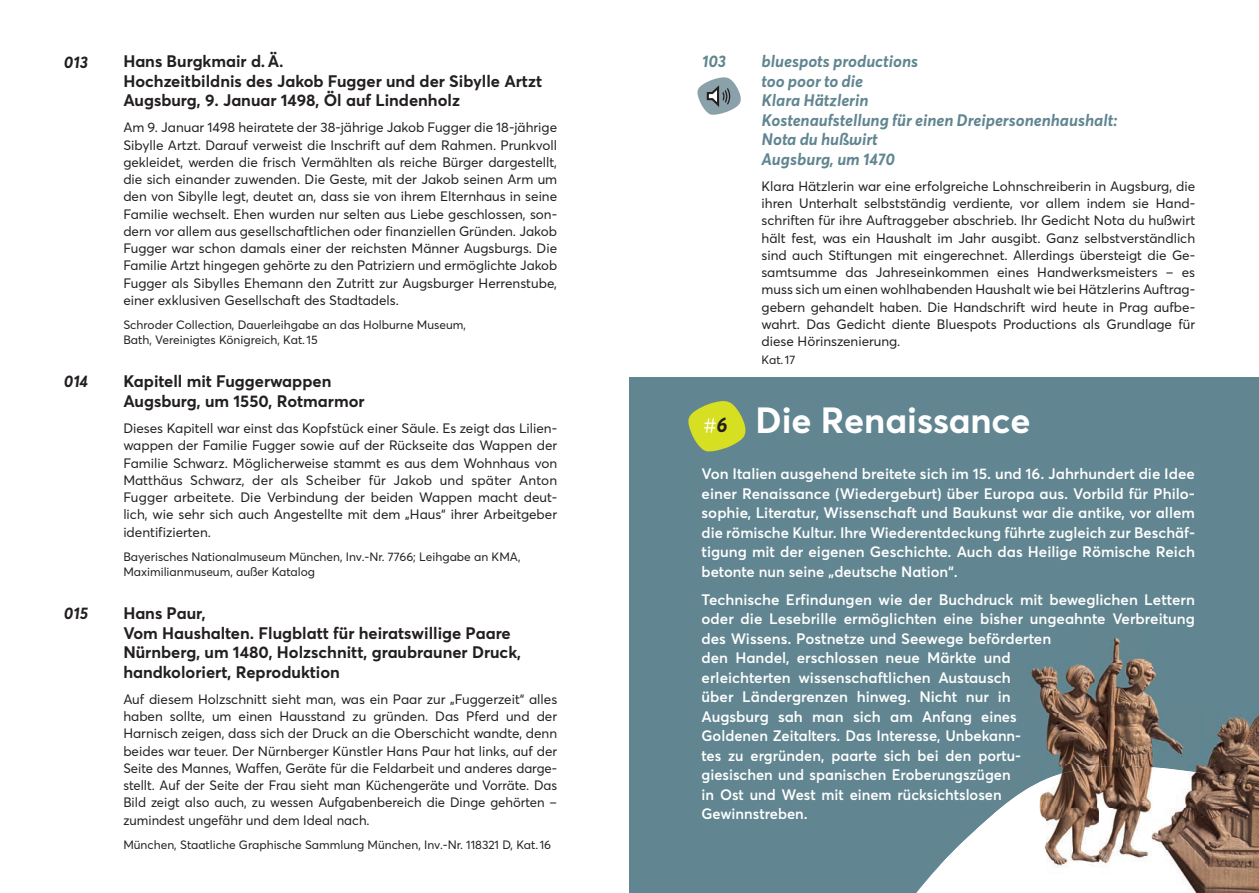
<style>
.page{position:relative;width:1259px;height:893px;background:#fff}
.page>*{position:absolute;margin:0;border:0;box-sizing:border-box;transform-origin:0 0}
.t1{font:700 36px "Averta PE";color:#fff}
.t2{font:20.7px "Averta Demo PE Cutted Demo";color:#fff}
.t3{font:700 16.5px/19.5px "Averta PE";color:#231f20}
.t4{font:italic 700 16.5px/19.5px "Averta PE";color:#618691}
.t5{font:italic 700 16.5px "Averta PE";letter-spacing:-.005em;color:#231f20}
.t6{font:600 15px/19.5px "Averta PE";color:#fff;text-align:justify}
.t7{font:13.5px/17.2px "Averta Demo PE Cutted Demo";color:#231f20;text-align:justify}
.t8{font:12px/15px "Averta Demo PE Cutted Demo";color:#231f20}
.s1{font-family:"Averta PE";font-weight:700;font-style:italic;color:#231f20}
</style>
<div class="page">
<div style="left:629px;top:378px;width:630px;height:515px;background:#618691"></div>
<svg style="left:916px;top:865px;width:24px;height:28px"></svg>
<img style="left:1031px;top:637px;width:228px;height:127px">
<img style="left:1058px;top:764px;width:41px;height:2px">
<img style="left:1099px;top:764px;width:53px;height:2px">
<img style="left:1152px;top:764px;width:54px;height:2px">
<img style="left:1206px;top:764px;width:53px;height:10px">
<img style="left:1000px;top:779px;width:46px;height:29px">
<img style="left:1046px;top:766px;width:160px;height:42px">
<img style="left:1206px;top:774px;width:53px;height:34px">
<img style="left:953px;top:814px;width:40px;height:37px">
<img style="left:993px;top:808px;width:266px;height:43px">
<img style="left:940px;top:851px;width:319px;height:42px">
<svg style="left:688px;top:401px;width:58px;height:51px"></svg>
<svg style="left:697px;top:77px;width:44px;height:38px"></svg>
<p class="t5" style="left:64px;top:50px;width:26px">013</p>
<p class="t5" style="left:64px;top:370px;width:26px">014</p>
<p class="t5" style="left:64px;top:602px;width:26px">015</p>
<p class="t3" style="left:123px;top:51px;width:420px">Hans Burgkmair d. Ä.<br>Hochzeitbildnis des Jakob Fugger und der Sibylle Artzt<br>Augsburg, 9. Januar 1498, Öl auf Lindenholz</p>
<p class="t7" style="left:123px;top:119px;width:435px">Am 9. Januar 1498 heiratete der 38-jährige Jakob Fugger die 18-jährige Sibylle Artzt. Darauf verweist die Inschrift auf dem Rahmen. Prunkvoll gekleidet, werden die frisch Vermählten als reiche Bürger dargestellt, die sich einander zuwenden. Die Geste, mit der Jakob seinen Arm um den von Sibylle legt, deutet an, dass sie von ihrem Elternhaus in seine Familie wechselt. Ehen wurden nur selten aus Liebe geschlossen, son&shy;dern vor allem aus gesellschaftlichen oder finanziellen Gründen. Jakob Fugger war schon damals einer der reichsten Männer Augsburgs. Die Familie Artzt hingegen gehörte zu den Patriziern und ermöglichte Jakob Fugger als Sibylles Ehemann den Zutritt zur Augsburger Herrenstube, einer exklusiven Gesellschaft des Stadtadels.</p>
<p class="t8" style="left:123px;top:317px;width:344px">Schroder Collection, Dauerleihgabe an das Holburne Museum,<br>Bath, Vereinigtes Königreich, Kat. 15</p>
<p class="t3" style="left:123px;top:371px;width:243px">Kapitell mit Fuggerwappen<br>Augsburg, um 1550, Rotmarmor</p>
<p class="t7" style="left:123px;top:420px;width:435px">Dieses Kapitell war einst das Kopfstück einer Säule. Es zeigt das Lilien&shy;wappen der Familie Fugger sowie auf der Rückseite das Wappen der Familie Schwarz. Möglicherweise stammt es aus dem Wohnhaus von Matthäus Schwarz, der als Scheiber für Jakob und später Anton Fugger arbeitete. Die Verbindung der beiden Wappen macht deut - lich, wie sehr sich auch Angestellte mit dem „Haus“ ihrer Arbeitgeber identifizierten.</p>
<p class="t8" style="left:123px;top:549px;width:399px">Bayerisches Nationalmuseum München, Inv.-Nr. 7766; Leihgabe an KMA,<br>Maximilianmuseum, außer Katalog</p>
<p class="t3" style="left:123px;top:603px;width:399px">Hans Paur,<br>Vom Haushalten. Flugblatt für heiratswillige Paare Nürnberg, um 1480, Holzschnitt, graubrauner Druck, handkoloriert, Reproduktion</p>
<p class="t7" style="left:123px;top:691px;width:435px">Auf diesem Holzschnitt sieht man, was ein Paar zur „Fuggerzeit“ alles haben sollte, um einen Hausstand zu gründen. Das Pferd und der Harnisch zeigen, dass sich der Druck an die Oberschicht wandte, denn beides war teuer. Der Nürnberger Künstler Hans Paur hat links, auf der Seite des Mannes, Waffen, Geräte für die Feldarbeit und anderes darge&shy;stellt. Auf der Seite der Frau sieht man Küchengeräte und Vorräte. Das Bild zeigt also auch, zu wessen Aufgabenbereich die Dinge gehörten – zumindest ungefähr und dem Ideal nach.</p>
<p class="t8" style="left:123px;top:837px;width:429px">München, Staatliche Graphische Sammlung München, Inv.-Nr. 118321 D, Kat. 16</p>
<p class="t4" style="left:702px;top:52px;width:26px">103</p>
<p class="t4" style="left:761px;top:52px;width:358px">bluespots productions<br>too poor to die<br>Klara Hätzlerin<br>Kostenaufstellung für einen Dreipersonenhaushalt:<br>Nota du hußwirt<br>Augsburg, um 1470</p>
<p class="t7" style="left:761px;top:178px;width:435px">Klara Hätzlerin war eine erfolgreiche Lohnschreiberin in Augsburg, die ihren Unterhalt selbstständig verdiente, vor allem indem sie Hand&shy;schriften für ihre Auftraggeber abschrieb. Ihr Gedicht Nota du hußwirt hält fest, was ein Haushalt im Jahr ausgibt. Ganz selbstverständlich sind auch Stiftungen mit eingerechnet. Allerdings übersteigt die Ge&shy;samtsumme das Jahreseinkommen eines Handwerksmeisters – es muss sich um einen wohlhabenden Haushalt wie bei Hätzlerins Auftrag&shy;gebern gehandelt haben. Die Handschrift wird heute in Prag aufbe&shy;wahrt. Das Gedicht diente Bluespots Productions als Grundlage für diese Hörinszenierung.</p>
<p class="t8" style="left:761px;top:353px;width:35px">Kat. 17</p>
<h1 class="t1" style="left:755px;top:394px;width:277px">Die Renaissance</h1>
<h2 class="t2" style="left:703px;top:412px;width:26px">#<span class="s1">6</span></h2>
<p class="t6" style="left:701px;top:463px;width:495px">Von Italien ausgehend breitete sich im 15. und 16. Jahrhundert die Idee einer Renaissance (Wiedergeburt) über Europa aus. Vorbild für Philo&shy;sophie, Literatur, Wissenschaft und Baukunst war die antike, vor allem die römische Kultur. Ihre Wiederentdeckung führte zugleich zur Beschäf&shy;tigung mit der eigenen Geschichte. Auch das Heilige Römische Reich betonte nun seine „deutsche Nation“.</p>
<p class="t6" style="left:701px;top:589px;width:495px;text-align:left">Technische Erfindungen wie der Buchdruck mit beweglichen Lettern oder die Lesebrille ermöglichten eine bisher ungeahnte Verbreitung des Wissens. Postnetze und Seewege beförderten<br>den Handel, erschlossen neue Märkte und<br>erleichterten wissenschaftlichen Austausch<br>über Ländergrenzen hinweg. Nicht nur in<br>Augsburg sah man sich am Anfang eines<br>Goldenen Zeitalters. Das Interesse, Unbekann-<br>tes zu ergründen, paarte sich bei den portu-<br>giesischen und spanischen Eroberungs zügen<br>in Ost und West mit einem rücksichtslosen<br>Gewinnstreben.</p>
</div>
